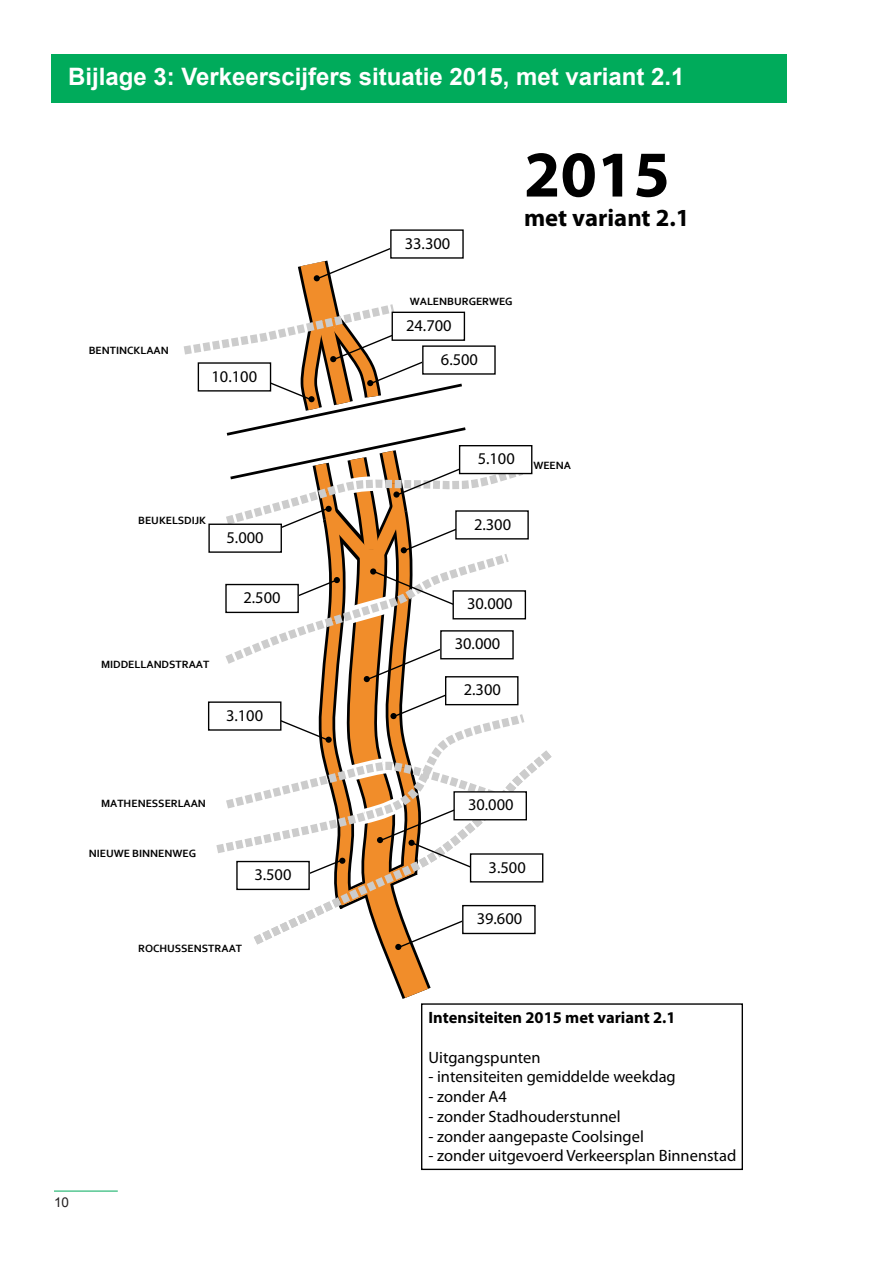
<style>
.page{position:relative;width:893px;height:1263px;background:#fff}
.page>*{position:absolute;margin:0;border:0;box-sizing:border-box;transform-origin:0 0}
.t1{font:700 65.7px "Myriad Pro";color:#000}
.t2{font:700 24.6px "Myriad Pro";color:#000}
.t3{font:700 24px "Arial";color:#fff}
.t4{font:16.5px "Myriad Pro";color:#000}
.t5{font:700 16.5px "Myriad Pro";color:#000}
.t6{font:13.5px "Arial";color:#231f20}
.t7{font:700 10.95px "Corbel";color:#000}
</style>
<div class="page">
<div style="left:51px;top:54px;width:736px;height:48px;background:#00ab5b"></div>
<svg style="left:383px;top:952px;width:48px;height:47px"></svg>
<div style="left:421px;top:1003px;width:322px;height:167px;border:1px solid #000"></div>
<svg style="left:383px;top:750px;width:169px;height:202px"></svg>
<div style="left:471px;top:854px;width:72px;height:28px;background:#fff"></div>
<div style="left:470px;top:853px;width:73px;height:29px;border:1px solid #000"></div>
<svg style="left:184px;top:229px;width:348px;height:721px"></svg>
<svg style="left:393px;top:491px;width:7px;height:7px"></svg>
<div style="left:460px;top:446px;width:72px;height:27px;background:#fff"></div>
<div style="left:459px;top:445px;width:73px;height:29px;border:1px solid #000"></div>
<hr style="left:54px;top:1191px;width:64px;height:1px;background:#00ab5b">
<p class="t3" style="left:68px;top:61px;width:618px">Bijlage 3: Verkeerscijfers situatie 2015, met variant 2.1</p>
<p class="t7" style="left:89px;top:344px;width:82px">BENTINCKLAAN</p>
<p class="t4" style="left:212px;top:366px;width:47px">10.100</p>
<p class="t7" style="left:138px;top:513px;width:70px">BEUKELSDIJK</p>
<p class="t4" style="left:226px;top:527px;width:39px">5.000</p>
<p class="t4" style="left:243px;top:587px;width:39px">2.500</p>
<p class="t7" style="left:101px;top:658px;width:110px">MIDDELLANDSTRAAT</p>
<p class="t4" style="left:226px;top:705px;width:39px">3.100</p>
<p class="t7" style="left:101px;top:797px;width:106px">MATHENESSERLAAN</p>
<p class="t7" style="left:89px;top:846px;width:109px">NIEUWE BINNENWEG</p>
<p class="t4" style="left:254px;top:864px;width:39px">3.500</p>
<p class="t7" style="left:138px;top:942px;width:106px">ROCHUSSENSTRAAT</p>
<p class="t6" style="left:54px;top:1193px;width:17px">10</p>
<p class="t4" style="left:405px;top:233px;width:47px">33.300</p>
<p class="t1" style="left:524px;top:132px;width:147px">2015</p>
<p class="t2" style="left:524px;top:202px;width:167px">met variant 2.1</p>
<p class="t7" style="left:410px;top:295px;width:104px">WALENBURGERWEG</p>
<p class="t4" style="left:406px;top:315px;width:47px">24.700</p>
<p class="t4" style="left:441px;top:349px;width:39px">6.500</p>
<p class="t4" style="left:478px;top:448px;width:39px">5.100</p>
<p class="t7" style="left:533px;top:458px;width:39px">WEENA</p>
<p class="t4" style="left:474px;top:514px;width:39px">2.300</p>
<p class="t4" style="left:467px;top:594px;width:47px">30.000</p>
<p class="t4" style="left:455px;top:634px;width:47px">30.000</p>
<p class="t4" style="left:464px;top:680px;width:39px">2.300</p>
<p class="t4" style="left:468px;top:795px;width:47px">30.000</p>
<p class="t4" style="left:489px;top:857px;width:39px">3.500</p>
<p class="t4" style="left:477px;top:908px;width:47px">39.600</p>
<p class="t5" style="left:429px;top:1007px;width:249px">Intensiteiten 2015 met variant 2.1</p>
<p class="t4" style="left:429px;top:1047px;width:113px">Uitgangspunten</p>
<p class="t4" style="left:429px;top:1067px;width:249px">- intensiteiten gemiddelde weekdag</p>
<p class="t4" style="left:429px;top:1086px;width:80px">- zonder A4</p>
<p class="t4" style="left:429px;top:1106px;width:194px">- zonder Stadhouderstunnel</p>
<p class="t4" style="left:429px;top:1126px;width:217px">- zonder aangepaste Coolsingel</p>
<p class="t4" style="left:429px;top:1145px;width:309px">- zonder uitgevoerd Verkeersplan Binnenstad</p>
</div>
